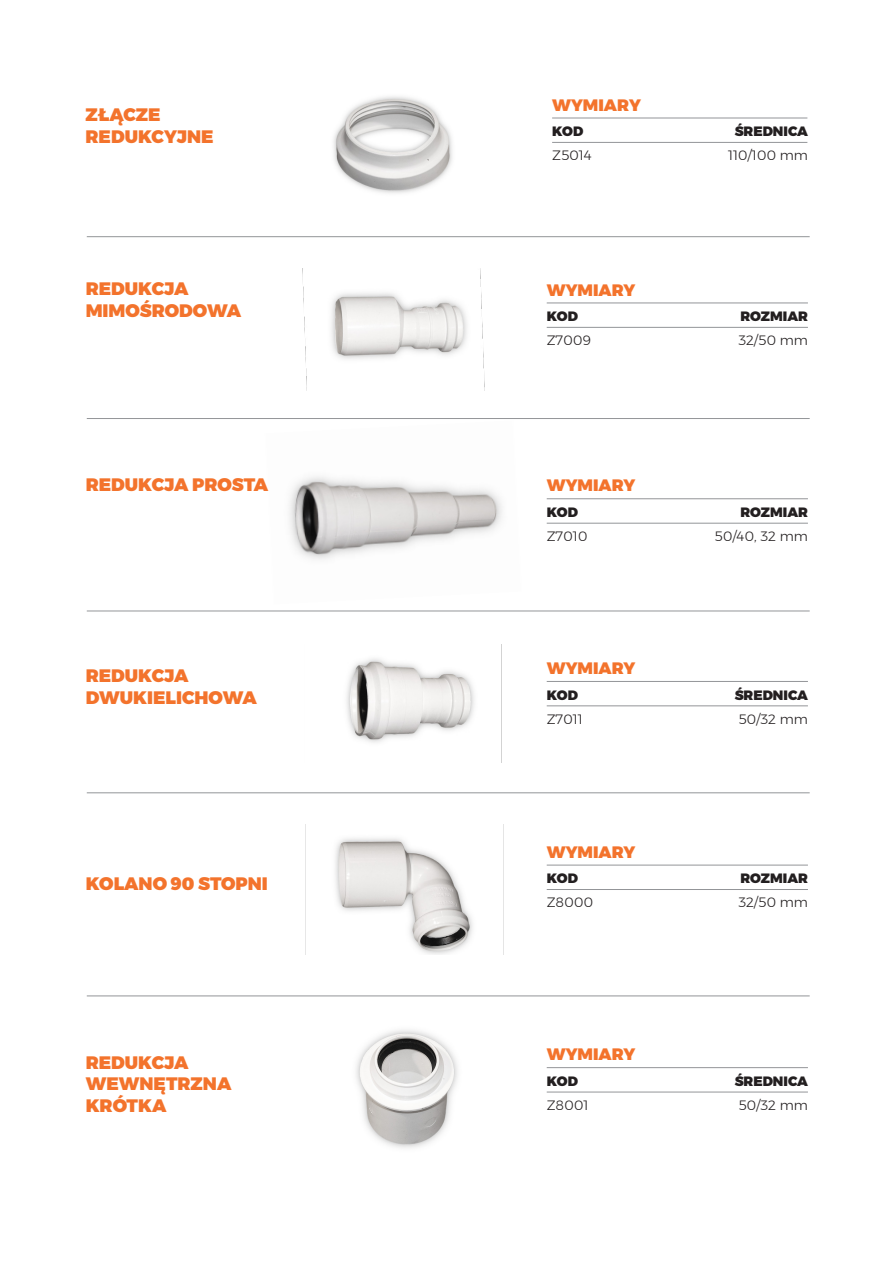
<style>
.page{position:relative;width:893px;height:1263px;background:#fff}
.page>*{position:absolute;margin:0;border:0;box-sizing:border-box;transform-origin:0 0}
.t1{font:900 18px/21.6px "Montserrat";color:#f3732c}
.t2{font:900 16.5px "Montserrat";color:#f3732c}
.t3{font:300 13.5px "Montserrat";color:#231f20}
.t4{font:900 13.5px "Montserrat";color:#231f20}
</style>
<div class="page">
<img style="left:289px;top:476px;width:266px;height:84px">
<hr style="left:87px;top:236px;width:723px;height:1px;background:#939598">
<hr style="left:87px;top:418px;width:723px;height:1px;background:#939598">
<hr style="left:87px;top:792px;width:723px;height:1px;background:#939598">
<hr style="left:87px;top:611px;width:723px;height:1px;background:#939598">
<hr style="left:87px;top:996px;width:723px;height:1px;background:#939598">
<hr style="left:547px;top:327px;width:261px;height:1px;background:#939598">
<hr style="left:547px;top:523px;width:261px;height:1px;background:#939598">
<hr style="left:547px;top:889px;width:261px;height:1px;background:#939598">
<hr style="left:547px;top:706px;width:261px;height:1px;background:#939598">
<hr style="left:547px;top:1092px;width:261px;height:1px;background:#939598">
<hr style="left:547px;top:303px;width:261px;height:1px;background:#939598">
<hr style="left:547px;top:498px;width:261px;height:1px;background:#939598">
<hr style="left:547px;top:865px;width:261px;height:1px;background:#939598">
<hr style="left:547px;top:681px;width:261px;height:1px;background:#939598">
<hr style="left:547px;top:1067px;width:261px;height:1px;background:#939598">
<img style="left:356px;top:1030px;width:102px;height:118px">
<img style="left:305px;top:824px;width:199px;height:131px">
<img style="left:346px;top:644px;width:156px;height:118px">
<img style="left:302px;top:269px;width:183px;height:122px">
<hr style="left:552px;top:142px;width:255px;height:1px;background:#939598">
<hr style="left:552px;top:118px;width:255px;height:1px;background:#939598">
<img style="left:333px;top:96px;width:119px;height:97px">
<p class="t1" style="left:86px;top:104px;width:130px">ZŁĄCZE<br>REDUKCYJNE</p>
<p class="t1" style="left:86px;top:278px;width:157px">REDUKCJA<br>MIMOŚRODOWA</p>
<p class="t1" style="left:86px;top:474px;width:184px">REDUKCJA PROSTA</p>
<p class="t1" style="left:86px;top:665px;width:173px">REDUKCJA<br>DWUKIELICHOWA</p>
<p class="t1" style="left:86px;top:873px;width:184px">KOLANO 90 STOPNI</p>
<p class="t1" style="left:86px;top:1051px;width:147px">REDUKCJA<br>WEWNĘTRZNA<br>KRÓTKA</p>
<p class="t2" style="left:552px;top:91px;width:90px">WYMIARY</p>
<p class="t4" style="left:552px;top:120px;width:33px">KOD</p>
<p class="t3" style="left:552px;top:145px;width:41px">Z5014</p>
<p class="t2" style="left:547px;top:276px;width:90px">WYMIARY</p>
<p class="t4" style="left:547px;top:305px;width:33px">KOD</p>
<p class="t3" style="left:547px;top:330px;width:46px">Z7009</p>
<p class="t2" style="left:547px;top:472px;width:90px">WYMIARY</p>
<p class="t4" style="left:547px;top:501px;width:33px">KOD</p>
<p class="t3" style="left:547px;top:526px;width:42px">Z7010</p>
<p class="t2" style="left:547px;top:655px;width:90px">WYMIARY</p>
<p class="t4" style="left:547px;top:684px;width:33px">KOD</p>
<p class="t3" style="left:547px;top:709px;width:37px">Z7011</p>
<p class="t2" style="left:547px;top:838px;width:90px">WYMIARY</p>
<p class="t4" style="left:547px;top:867px;width:33px">KOD</p>
<p class="t3" style="left:547px;top:892px;width:48px">Z8000</p>
<p class="t2" style="left:547px;top:1041px;width:90px">WYMIARY</p>
<p class="t4" style="left:547px;top:1070px;width:33px">KOD</p>
<p class="t3" style="left:547px;top:1095px;width:43px">Z8001</p>
<p class="t4" style="left:735px;top:120px;width:75px">ŚREDNICA</p>
<p class="t3" style="left:728px;top:145px;width:81px">110/100 mm</p>
<p class="t4" style="left:740px;top:305px;width:69px">ROZMIAR</p>
<p class="t3" style="left:738px;top:330px;width:71px">32/50 mm</p>
<p class="t4" style="left:740px;top:501px;width:69px">ROZMIAR</p>
<p class="t3" style="left:714px;top:526px;width:95px">50/40, 32 mm</p>
<p class="t4" style="left:735px;top:684px;width:75px">ŚREDNICA</p>
<p class="t3" style="left:738px;top:709px;width:71px">50/32 mm</p>
<p class="t4" style="left:740px;top:867px;width:69px">ROZMIAR</p>
<p class="t3" style="left:738px;top:892px;width:71px">32/50 mm</p>
<p class="t4" style="left:735px;top:1070px;width:75px">ŚREDNICA</p>
<p class="t3" style="left:738px;top:1095px;width:71px">50/32 mm</p>
</div>
